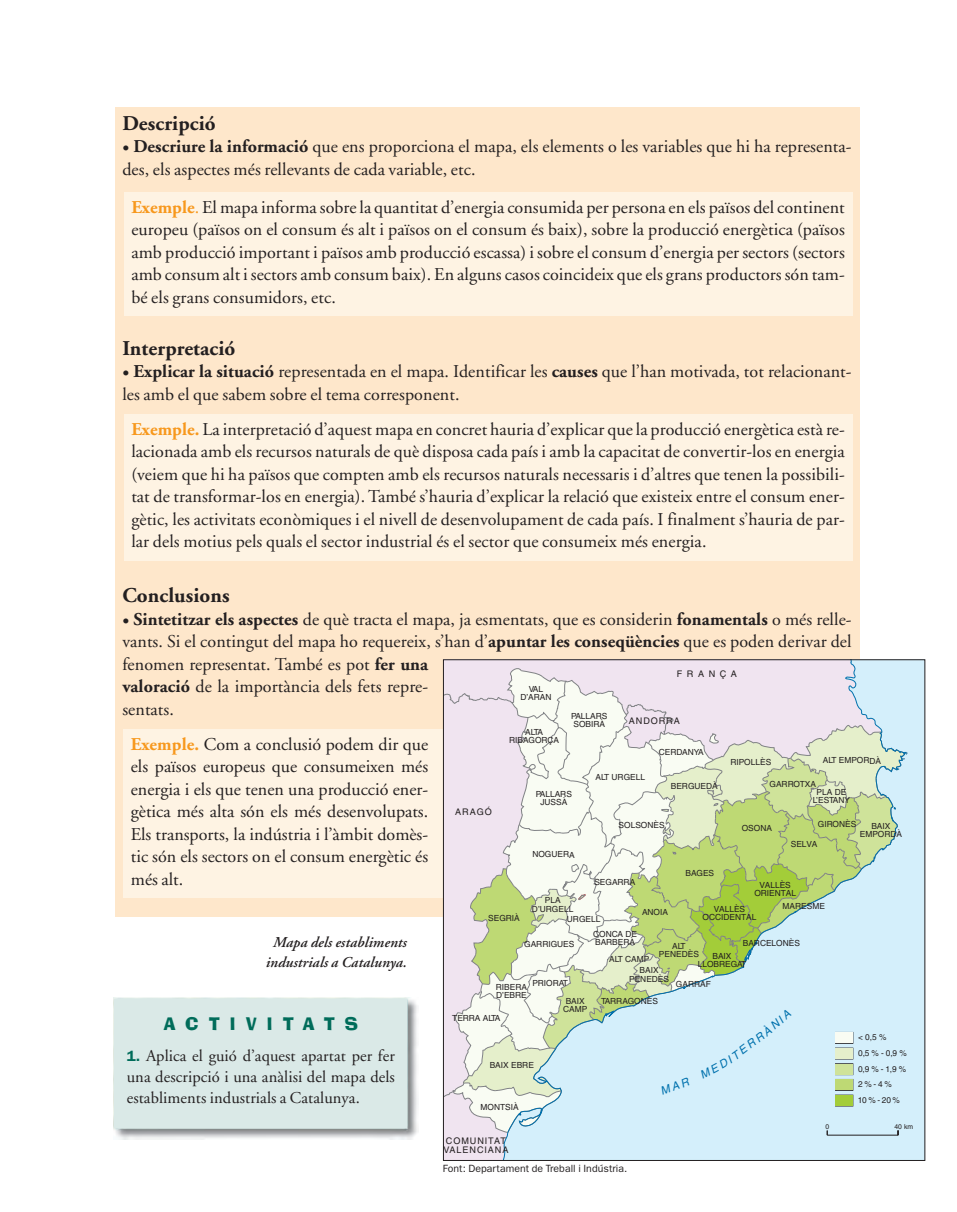
<style>
.page{position:relative;width:957px;height:1212px;background:#fff}
.page>*{position:absolute;margin:0;border:0;box-sizing:border-box;transform-origin:0 0}
.t1{font:700 21px "Adobe Garamond";letter-spacing:.005em;color:#231f20}
.t2{font:19.5px "Ad Lib ICG";letter-spacing:.52em;color:#006c5a}
.t3{font:18px/22.5px "Adobe Garamond";letter-spacing:.005em;color:#231f20}
.t4{font:16.5px/21px "Adobe Garamond";letter-spacing:.005em;color:#231f20;text-align:justify}
.t5{font:italic 600 15px/19.5px "Adobe Garamond";letter-spacing:.005em;color:#231f20;text-align:center}
.t6{font:10.5px "Franklin Gothic";letter-spacing:.005em;color:#231f20}
.t7{font:9.15px/9.1px "Helvetica";letter-spacing:.1em;color:#231f20}
.t8{font:8.4px/8.4px "Helvetica";color:#231f20;text-align:center}
.t9{font:6.75px "Helvetica";color:#231f20}
.s1{font-weight:700}
.s2{font-weight:700;color:#f7981d}
.s3{color:#f7981d}
.s4{font-family:"Franklin Gothic";font-weight:600;font-size:15px;color:#006c5a}
</style>
<div class="page">
<div style="left:115px;top:107px;width:744px;height:809px;background:#fee7cb"></div>
<div style="left:124px;top:192px;width:728px;height:123px;background:#fef3e3"></div>
<div style="left:124px;top:414px;width:728px;height:147px;background:#fef3e3"></div>
<img style="left:114px;top:998px;width:304px;height:141px">
<div style="left:115px;top:999px;width:292px;height:129px;background:#dae9e7"></div>
<div style="left:123px;top:729px;width:320px;height:169px;background:#fef3e3"></div>
<div style="left:908px;top:661px;width:15px;height:498px;background:#d4effb"></div>
<svg style="left:443px;top:660px;width:465px;height:500px;background:#d9e6d8"></svg>
<p class="t1" style="left:122px;top:115px;width:95px">Descripció</p>
<p class="t3" style="left:122px;top:137px;width:731px">• <span class="s1">Descriure la informació</span> que ens proporciona el mapa, els elements o les variables que hi ha representa&shy;des, els aspectes més rellevants de cada variable, etc.</p>
<p class="t3" style="left:131px;top:197px;width:715px;text-align:justify"><span class="s2">Exemple</span><span class="s3">.</span> El mapa informa sobre la quantitat d’energia consumida per persona en els països del continent europeu (països on el consum és alt i països on el consum és baix), sobre la producció energètica (països amb producció important i països amb producció escassa) i sobre el consum d’energia per sectors (sectors amb consum alt i sectors amb consum baix). En alguns casos coincideix que els grans productors són tam&shy;bé els grans consumidors, etc.</p>
<p class="t1" style="left:122px;top:340px;width:115px">Interpretació</p>
<p class="t3" style="left:122px;top:362px;width:731px">• <span class="s1">Explicar la situació</span> representada en el mapa. Identificar les <span class="s1">causes</span> que l’han motivada, tot relacionant&shy;les amb el que sabem sobre el tema corresponent.</p>
<p class="t3" style="left:131px;top:419px;width:715px;text-align:justify"><span class="s2">Exemple.</span> La interpretació d’aquest mapa en concret hauria d’explicar que la producció energètica està re&shy;lacionada amb els recursos naturals de què disposa cada país i amb la capacitat de convertir-los en energia (veiem que hi ha països que compten amb els recursos naturals necessaris i d’altres que tenen la possibili&shy;tat de transformar-los en energia). També s’hauria d’explicar la relació que existeix entre el consum ener&shy;gètic, les activitats econòmiques i el nivell de desenvolupament de cada país. I finalment s’hauria de par&shy;lar dels motius pels quals el sector industrial és el sector que consumeix més energia.</p>
<p class="t1" style="left:122px;top:587px;width:109px">Conclusions</p>
<p class="t3" style="left:122px;top:609px;width:731px">• <span class="s1">Sintetitzar els aspectes</span> de què tracta el mapa, ja esmentats, que es considerin <span class="s1">fonamentals</span> o més relle&shy;vants. Si el contingut del mapa ho requereix, s’han d’<span class="s1">apuntar les conseqüències</span> que es poden derivar del fenomen representat. També es pot <span class="s1">fer una<br>valoració</span> de la importància dels fets repre-<br>sentats.</p>
<p class="t7" style="left:677px;top:670px;width:62px">FRANÇA</p>
<p class="t7" style="left:629px;top:717px;width:52px">ANDORRA</p>
<p class="t8" style="left:520px;top:685px;width:33px">VAL<br>D’ARAN</p>
<p class="t8" style="left:571px;top:712px;width:38px;text-align:left">PALLARS<br>SOBIRÀ</p>
<p class="t8" style="left:509px;top:728px;width:51px">A LTA<br>RIBAGORÇA</p>
<p class="t3" style="left:131px;top:734px;width:299px;text-align:justify"><span class="s2">Exemple.</span> Com a conclusió podem dir que els països europeus que consumeixen més energia i els que tenen una producció ener&shy;gètica més alta són els més desenvolupats.<br>Els transports, la indústria i l’àmbit domès&shy;tic són els sectors on el consum energètic és més alt.</p>
<p class="t8" style="left:659px;top:749px;width:46px">CERDANYA</p>
<p class="t8" style="left:671px;top:782px;width:48px">BERGUEDÀ</p>
<p class="t8" style="left:823px;top:757px;width:60px">ALT EMPORDÀ</p>
<p class="t8" style="left:813px;top:788px;width:39px">PLA DE<br>L’ESTANY</p>
<p class="t8" style="left:791px;top:841px;width:28px">SELVA</p>
<p class="t8" style="left:730px;top:758px;width:42px">RIPOLLÈS</p>
<p class="t8" style="left:595px;top:774px;width:51px">ALT URGELL</p>
<p class="t8" style="left:769px;top:780px;width:48px">GARROTXA</p>
<p class="t8" style="left:536px;top:791px;width:38px">PALLARS<br>JUSSÀ</p>
<p class="t7" style="left:455px;top:808px;width:38px">ARAGÓ</p>
<p class="t8" style="left:818px;top:820px;width:40px">GIRONÈS</p>
<p class="t8" style="left:618px;top:822px;width:48px">SOLSONÈS</p>
<p class="t8" style="left:860px;top:822px;width:44px">BAIX<br>EMPORDÀ</p>
<p class="t8" style="left:742px;top:825px;width:32px">OSONA</p>
<p class="t8" style="left:532px;top:851px;width:44px">NOGUERA</p>
<p class="t8" style="left:685px;top:870px;width:30px">BAGES</p>
<p class="t8" style="left:594px;top:878px;width:42px">SEGARRA</p>
<p class="t8" style="left:754px;top:881px;width:43px">VALLÈS<br>ORIENTAL</p>
<p class="t8" style="left:532px;top:897px;width:43px">PLA<br>D’URGELL</p>
<p class="t8" style="left:567px;top:916px;width:35px">URGELL</p>
<p class="t8" style="left:782px;top:903px;width:44px">MARESME</p>
<p class="t8" style="left:702px;top:905px;width:55px">VALLÈS<br>OCCIDENTAL</p>
<p class="t8" style="left:642px;top:909px;width:28px">ANOIA</p>
<p class="t8" style="left:488px;top:915px;width:33px">SEGRIÀ</p>
<p class="t5" style="left:266px;top:934px;width:143px">Mapa dels establiments industrials a Catalunya.</p>
<p class="t2" style="left:163px;top:1012px;width:196px">ACTIVITATS</p>
<p class="t4" style="left:127px;top:1047px;width:270px"><span class="s4">1.</span> Aplica el guió d’aquest apartat per fer una descripció i una anàlisi del mapa dels establiments industrials a Catalunya.</p>
<p class="t8" style="left:593px;top:930px;width:45px;text-align:left">CONCA DE<br>BARBERÀ</p>
<p class="t8" style="left:609px;top:955px;width:42px">ALT CAMP</p>
<p class="t8" style="left:743px;top:939px;width:59px">BARCELONÈS</p>
<p class="t8" style="left:524px;top:941px;width:52px">GARRIGUES</p>
<p class="t8" style="left:659px;top:942px;width:42px">ALT<br>PENEDÈS</p>
<p class="t8" style="left:697px;top:952px;width:50px">BAIX<br>LLOBREGAT</p>
<p class="t8" style="left:629px;top:967px;width:42px">BAIX<br>PENEDÈS</p>
<p class="t8" style="left:496px;top:983px;width:33px;text-align:left">RIBERA<br>D’EBRE</p>
<p class="t8" style="left:566px;top:975px;width:21px;line-height:17.9px;text-align:left;text-indent:-33px">PRIORAT<br>BAIX</p>
<p class="t8" style="left:563px;top:1006px;width:26px">CAMP</p>
<p class="t8" style="left:676px;top:980px;width:36px">GARRAF</p>
<p class="t8" style="left:601px;top:997px;width:58px">TARRAGONÈS</p>
<p class="t8" style="left:452px;top:1014px;width:50px">TERRA ALTA</p>
<p class="t8" style="left:490px;top:1062px;width:46px">BAIX EBRE</p>
<p class="t8" style="left:480px;top:1104px;width:40px">MONTSIÀ</p>
<p class="t7" style="left:443px;top:1137px;width:67px">COMUNITAT<br>VALENCIANA</p>
<p class="t6" style="left:443px;top:1165px;width:186px">Font: Departament de Treball i Indústria.</p>
<p class="t8" style="left:857px;top:1030px;width:51px;line-height:15.6px;text-align:left">&lt; 0,5 %<br>0,5 % - 0,9 %<br>0,9 % - 1,9 %<br>2%-4%<br>10 % - 20 %</p>
<p class="t9" style="left:825px;top:1124px;width:5px">0</p>
<p class="t9" style="left:894px;top:1124px;width:20px">40 km</p>
</div>
